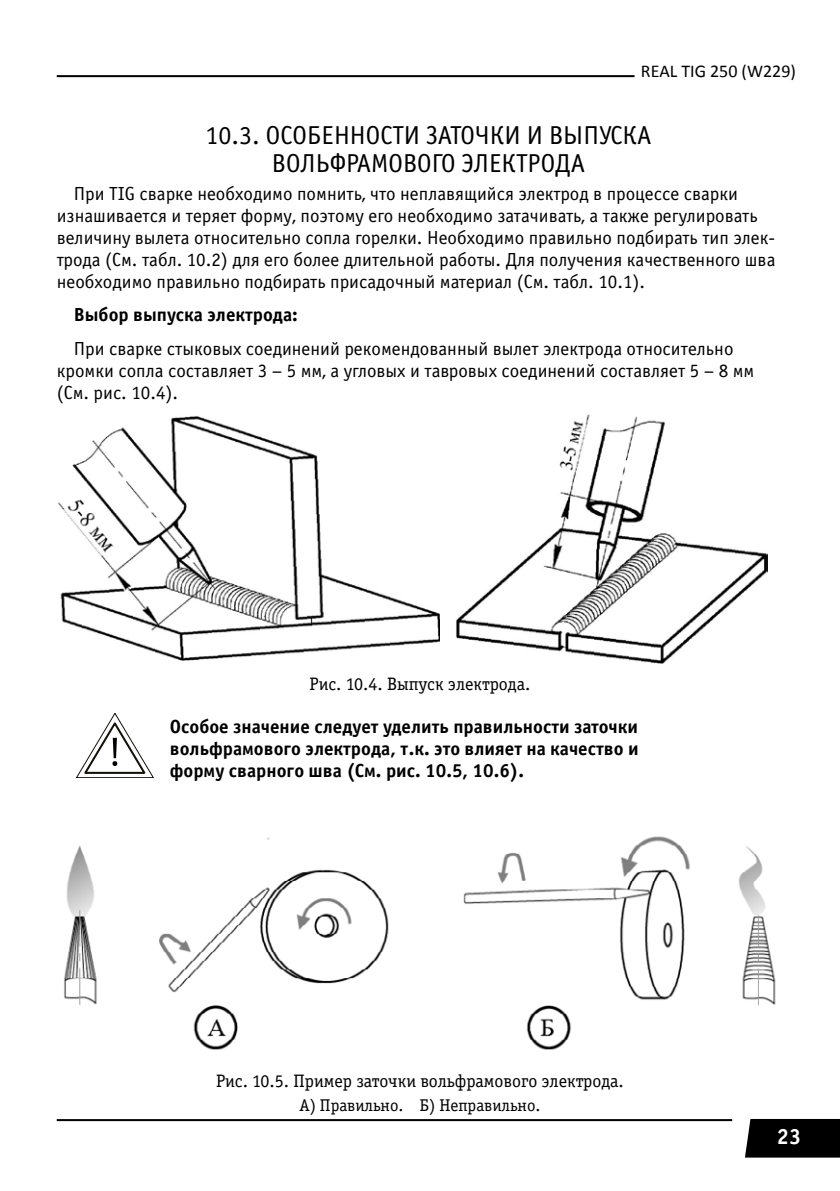
<style>
.page{position:relative;width:840px;height:1191px;background:#fff}
.page>*{position:absolute;margin:0;border:0;box-sizing:border-box;transform-origin:0 0}
.t1{font:26px/28px "Officina Sans C";color:#000;text-align:center}
.t2{font:700 22px "Officina Serif C";color:#fff}
.t3{font:19px/22px "Officina Sans C";color:#000}
.t4{font:700 19px/22px "Officina Sans C";color:#000;text-align:justify}
.t5{font:18px "Officina Serif Book C";color:#000}
.t6{font:18px "Calibri";color:#000}
.t7{font:17px "Officina Serif Book C";color:#000}
</style>
<div class="page">
<div style="left:745px;top:1119px;width:94px;height:38px;background:#000"></div>
<hr style="left:57px;top:1119px;width:674px;height:2px;background:#000">
<hr style="left:57px;top:75px;width:577px;height:2px;background:#000">
<img style="left:58px;top:416px;width:381px;height:245px">
<img style="left:456px;top:414px;width:310px;height:249px">
<svg style="left:76px;top:713px;width:77px;height:65px"></svg>
<img style="left:64px;top:836px;width:712px;height:214px">
<p class="t6" style="left:640px;top:60px;width:156px">REAL TIG 250 (W229)</p>
<h1 class="t1" style="left:205px;top:122px;width:447px">10.3. ОСОБЕННОСТИ ЗАТОЧКИ И ВЫПУСКА<br>ВОЛЬФРАМОВОГО ЭЛЕКТРОДА</h1>
<p class="t3" style="left:57px;top:183px;width:719px;text-indent:17px">При TIG сварке необходимо помнить, что неплавящийся электрод в процессе сварки изнашивается и теряет форму, поэтому его необходимо затачивать, а также регулировать величину вылета относительно сопла горелки. Необходимо правильно подбирать тип элек&shy;трода (См. табл. 10.2) для его более длительной работы. Для получения качественного шва необходимо правильно подбирать присадочный материал (См. табл. 10.1).</p>
<p class="t4" style="left:74px;top:304px;width:225px">Выбор выпуска электрода:</p>
<p class="t3" style="left:57px;top:338px;width:698px;text-indent:17px">При сварке стыковых соединений рекомендованный вылет электрода относительно кромки сопла составляет 3 – 5 мм, а угловых и тавровых соединений составляет 5 – 8 мм (См. рис. 10.4).</p>
<p class="t5" style="left:309px;top:674px;width:222px">Рис. 10.4. Выпуск электрода.</p>
<p class="t4" style="left:170px;top:715px;width:470px">Особое значение следует уделить правильности заточки вольфрамового электрода, т.к. это влияет на качество и форму сварного шва (См. рис. 10.5, 10.6).</p>
<p class="t5" style="left:216px;top:1071px;width:409px">Рис. 10.5. Пример заточки вольфрамового электрода.</p>
<p class="t7" style="left:299px;top:1095px;width:242px">А) Правильно. Б) Неправильно.</p>
<p class="t2" style="left:776px;top:1124px;width:26px">23</p>
</div>
